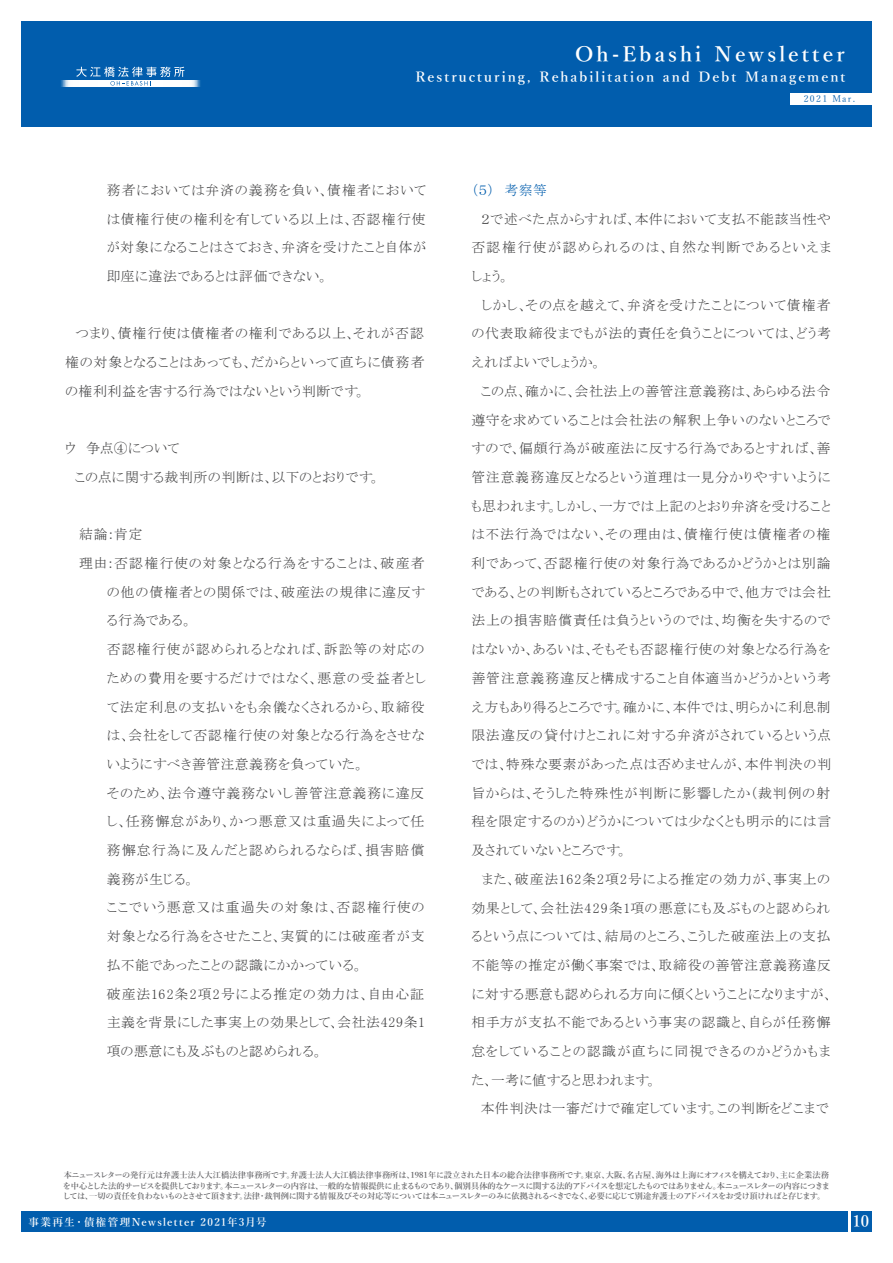
<style>
.page{position:relative;width:893px;height:1263px;background:#fff}
.page>*{position:absolute;margin:0;border:0;box-sizing:border-box;transform-origin:0 0}
.t1{font:600 21px "Yu Mincho";letter-spacing:.15em;color:#fff}
.t2{font:600 15.9px "Yu Mincho";color:#fff}
.t3{font:13.8px/28.7px "MS P Mincho";letter-spacing:.05em;color:#3e3e3f;text-align:justify}
.t4{font:13.8px "MS P Mincho";letter-spacing:.07em;color:#3e3e3f}
.t5{font:13.8px/28.7px "MS P Mincho";letter-spacing:.02em;color:#3e3e3f}
.t6{font:600 13.8px "Yu Mincho";letter-spacing:.15em;color:#fff}
.t7{font:13.8px "MS P Mincho";letter-spacing:.08em;color:#3e3e3f}
.t8{font:13.8px "MS P Mincho";letter-spacing:.075em;color:#3e3e3f}
.t9{font:13.8px "MS P Mincho";letter-spacing:.03em;color:#3e3e3f}
.t10{font:13.8px "MS P Mincho";color:#015dad}
.t11{font:600 10.65px "Yu Mincho";letter-spacing:.12em;color:#fff}
.t12{font:9px "Yu Mincho";letter-spacing:.15em;color:#015dad}
.t13{font:600 8.25px/10.5px "Yu Mincho";letter-spacing:-.085em;color:#636366;text-align:justify}
</style>
<div class="page">
<div style="left:851px;top:1211px;width:21px;height:21px;background:#015dad"></div>
<div style="left:21px;top:1211px;width:827px;height:21px;background:#015dad"></div>
<div style="left:21px;top:22px;width:851px;height:105px;background:#015dad"></div>
<div style="left:60px;top:80px;width:141px;height:7px;background:#0661ae"></div>
<div style="left:61px;top:80px;width:140px;height:7px;background:#166bb3"></div>
<div style="left:62px;top:80px;width:138px;height:7px;background:#347dbc"></div>
<div style="left:63px;top:80px;width:136px;height:7px;background:#4a8ac3"></div>
<div style="left:63px;top:80px;width:135px;height:7px;background:#699ecd"></div>
<div style="left:64px;top:80px;width:134px;height:7px;background:#7fadd4"></div>
<div style="left:65px;top:80px;width:132px;height:7px;background:#a4c4e0"></div>
<div style="left:65px;top:80px;width:131px;height:7px;background:#b1cce4"></div>
<div style="left:66px;top:80px;width:130px;height:7px;background:#c6daeb"></div>
<div style="left:67px;top:80px;width:128px;height:7px;background:#dbe8f2"></div>
<div style="left:68px;top:80px;width:126px;height:7px;background:#eaf1f7"></div>
<div style="left:68px;top:80px;width:125px;height:7px;background:#eef4f8"></div>
<div style="left:69px;top:80px;width:124px;height:7px;background:#f3f7f9"></div>
<div style="left:70px;top:80px;width:122px;height:7px;background:#fff"></div>
<svg style="left:76px;top:67px;width:108px;height:19px"></svg>
<div style="left:790px;top:94px;width:82px;height:11px;background:#fff"></div>
<h1 class="t1" style="left:575px;top:42px;width:271px">Oh-Ebashi Newsletter</h1>
<p class="t12" style="left:804px;top:91px;width:53px">2021 Mar.</p>
<p class="t6" style="left:415px;top:70px;width:431px">Restructuring, Rehabilitation and Debt Management</p>
<p class="t3" style="left:107px;top:176px;width:321px">務者においては弁済の義務を負い、債権者においては債権行使の権利を有している以上は、否認権行使が対象になることはさておき、弁済を受けたこと自体が即座に違法であるとは評価できない。</p>
<p class="t3" style="left:65px;top:319px;width:361px">　つまり、債権行使は債権者の権利である以上、それが否認権の対象となることはあっても、だからといって直ちに債務者の権利利益を害する行為ではないという判断です。</p>
<p class="t5" style="left:65px;top:434px;width:317px">ウ　争点④について<br>　この点に関する裁判所の判断は、以下のとおりです。</p>
<p class="t3" style="left:79px;top:520px;width:65px">結論：肯定</p>
<p class="t4" style="left:79px;top:556px;width:347px">理由：否認権行使の対象となる行為をすることは、破産者</p>
<p class="t3" style="left:107px;top:577px;width:320px">の他の債権者との関係では、破産法の規律に違反す</p>
<p class="t3" style="left:107px;top:606px;width:87px">る行為である。</p>
<p class="t4" style="left:107px;top:642px;width:320px">否認権行使が認められるとなれば、訴訟等の対応の</p>
<p class="t3" style="left:107px;top:663px;width:321px">ための費用を要するだけではなく、悪意の受益者とし</p>
<p class="t3" style="left:107px;top:692px;width:319px">て法定利息の支払いをも余儀なくされるから、取締役</p>
<p class="t3" style="left:107px;top:721px;width:319px">は、会社をして否認権行使の対象となる行為をさせな</p>
<p class="t5" style="left:107px;top:750px;width:259px">いようにすべき善管注意義務を負っていた。</p>
<p class="t3" style="left:107px;top:778px;width:319px">そのため、法令遵守義務ないし善管注意義務に違反</p>
<p class="t3" style="left:107px;top:807px;width:319px">し、任務懈怠があり、かつ悪意又は重過失によって任</p>
<p class="t7" style="left:107px;top:843px;width:319px">務懈怠行為に及んだと認められるならば、損害賠償</p>
<p class="t3" style="left:107px;top:864px;width:90px">義務が生じる。</p>
<p class="t8" style="left:107px;top:901px;width:319px">ここでいう悪意又は重過失の対象は、否認権行使の</p>
<p class="t3" style="left:107px;top:922px;width:319px">対象となる行為をさせたこと、実質的には破産者が支</p>
<p class="t3" style="left:107px;top:950px;width:258px">払不能であったことの認識にかかっている。</p>
<p class="t4" style="left:107px;top:987px;width:319px">破産法162条2項2号による推定の効力は、自由心証</p>
<p class="t3" style="left:107px;top:1008px;width:320px">主義を背景にした事実上の効果として、会社法429条1</p>
<p class="t9" style="left:107px;top:1044px;width:218px">項の悪意にも及ぶものと認められる。</p>
<p class="t10" style="left:471px;top:183px;width:77px">（５）　考察等</p>
<p class="t3" style="left:471px;top:204px;width:363px;text-align:left">　２で述べた点からすれば、本件において支払不能該当性や否認権行使が認められるのは、自然な判断であるといえましょう。<br>　しかし、その点を越えて、弁済を受けたことについて債権者の代表取締役までもが法的責任を負うことについては、どう考えればよいでしょうか。<br>　この点、確かに、会社法上の善管注意義務は、あらゆる法令遵守を求めていることは会社法の解釈上争いのないところですので、偏頗行為が破産法に反する行為であるとすれば、善管注意義務違反となるという道理は一見分かりやすいようにも思われます。しかし、一方では上記のとおり弁済を受けることは不法行為ではない、その理由は、債権行使は債権者の権利であって、否認権行使の対象行為であるかどうかとは別論である、との判断もされているところである中で、他方では会社法上の損害賠償責任は負うというのでは、均衡を失するのではないか、あるいは、そもそも否認権行使の対象となる行為を善管注意義務違反と構成すること自体適当かどうかという考え方もあり得るところです。確かに、本件では、明らかに利息制限法違反の貸付けとこれに対する弁済がされているという点では、特殊な要素があった点は否めませんが、本件判決の判旨からは、そうした特殊性が判断に影響したか（裁判例の射程を限定するのか）どうかについては少なくとも明示的には言及されていないところです。<br>　また、破産法162条2項2号による推定の効力が、事実上の効果として、会社法429条1項の悪意にも及ぶものと認められるという点については、結局のところ、こうした破産法上の支払不能等の推定が働く事案では、取締役の善管注意義務違反に対する悪意も認められる方向に傾くということになりますが、相手方が支払不能であるという事実の認識と、自らが任務懈怠をしていることの認識が直ちに同視できるのかどうかもまた、一考に値すると思われます。<br>　本件判決は一審だけで確定しています。この判断をどこまで</p>
<p class="t13" style="left:63px;top:1170px;width:769px">本ニュースレターの発行元は弁護士法人大江橋法律事務所です。弁護士法人大江橋法律事務所は、1981年に設立された日本の総合法律事務所です。東京、大阪、名古屋、海外は上海にオフィスを構えており、主に企業法務を中心とした法的サービスを提供しております。本ニュースレターの内容は、一般的な情報提供に止まるものであり、個別具体的なケースに関する法的アドバイスを想定したものではありません。本ニュースレターの内容につきましては、一切の責任を負わないものとさせて頂きます。法律・裁判例に関する情報及びその対応等については本ニュースレターのみに依拠されるべきでなく、必要に応じて別途弁護士のアドバイスをお受け頂ければと存じます。</p>
<p class="t11" style="left:29px;top:1216px;width:240px">事業再生・債権管理Newsletter 2021年3月号</p>
<p class="t2" style="left:852px;top:1212px;width:18px">10</p>
</div>
